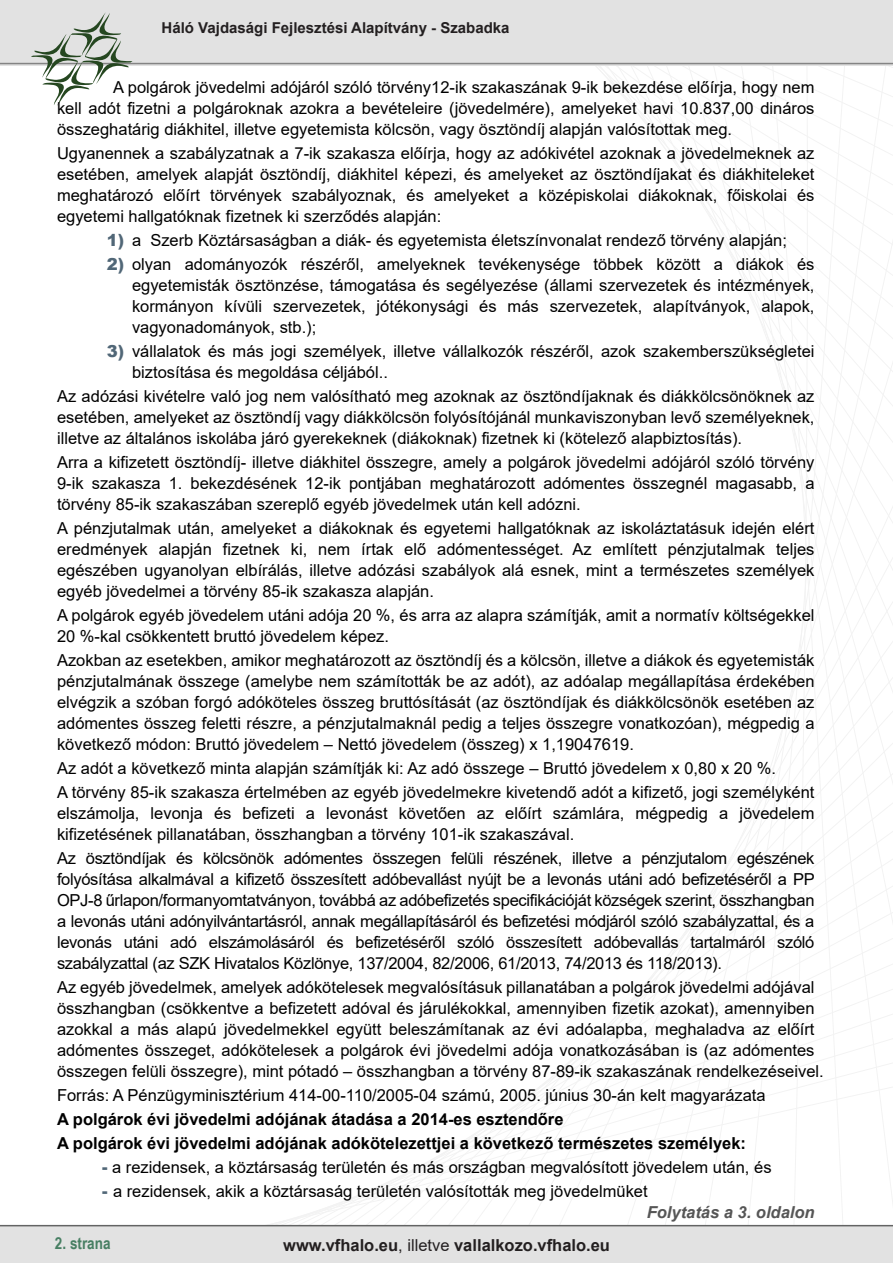
<style>
.page{position:relative;width:893px;height:1263px;background:#fff}
.page>*{position:absolute;margin:0;border:0;box-sizing:border-box;transform-origin:0 0}
.t1{font:16.5px/21px "Arial";color:#000;text-align:justify}
.t2{font:700 16.5px/24px "Arial";color:#000}
.t3{font:700 16.5px "Arial";color:#231f20}
.t4{font:700 16.5px "Arial Narrow";color:#477f63}
.t5{font:900 16.5px/24px "Arial";color:#516777}
.t6{font:700 15px "Arial";color:#231f20}
.s1{font-weight:900;color:#516777}
.s2{font-weight:700;font-style:italic;color:#565656}
.s3{font-weight:400}
</style>
<div class="page">
<svg style="left:524px;top:106px;width:369px;height:993px"></svg>
<div style="left:0;top:1226px;width:893px;height:37px;background:#e2e2e2"></div>
<svg style="left:0;top:0;width:893px;height:106px"></svg>
<hr style="left:0;top:1225px;width:893px;height:1px;background:#636464">
<p class="t6" style="left:162px;top:17px;width:349px">Háló Vajdasági Fejlesztési Alapítvány - Szabadka</p>
<p class="t1" style="left:57px;top:76px;width:759px;text-indent:56px">A polgárok jövedelmi adójáról szóló törvény12-ik szakaszának 9-ik bekezdése előírja, hogy nem kell adót fizetni a polgároknak azokra a bevételeire (jövedelmére), amelyeket havi 10.837,00 dináros összeghatárig diákhitel, illetve egyetemista kölcsön, vagy ösztöndíj alapján valósítottak meg.</p>
<p class="t1" style="left:57px;top:142px;width:759px">Ugyanennek a szabályzatnak a 7-ik szakasza előírja, hogy az adókivétel azoknak a jövedelmeknek az esetében, amelyek alapját ösztöndíj, diákhitel képezi, és amelyeket az ösztöndíjakat és diákhiteleket meghatározó előírt törvények szabályoznak, és amelyeket a középiskolai diákoknak, főiskolai és egyetemi hallgatóknak fizetnek ki szerződés alapján:</p>
<p class="t1" style="left:132px;top:228px;width:684px;line-height:24px">a Szerb Köztársaságban a diák- és egyetemista életszínvonalat rendező törvény alapján; olyan adományozók részéről, amelyeknek tevékenysége többek között a diákok és</p>
<p class="t1" style="left:132px;top:274px;width:684px">egyetemisták ösztönzése, támogatása és segélyezése (állami szervezetek és intézmények, kormányon kívüli szervezetek, jótékonysági és más szervezetek, alapítványok, alapok, vagyonadományok, stb.);</p>
<p class="t1" style="left:132px;top:340px;width:684px">vállalatok és más jogi személyek, illetve vállalkozók részéről, azok szakemberszükségletei biztosítása és megoldása céljából..</p>
<p class="t1" style="left:57px;top:385px;width:759px">Az adózási kivételre való jog nem valósítható meg azoknak az ösztöndíjaknak és diákkölcsönöknek az esetében, amelyeket az ösztöndíj vagy diákkölcsön folyósítójánál munkaviszonyban levő személyeknek, illetve az általános iskolába járó gyerekeknek (diákoknak) fizetnek ki (kötelező alapbiztosítás).</p>
<p class="t1" style="left:57px;top:451px;width:759px">Arra a kifizetett ösztöndíj- illetve diákhitel összegre, amely a polgárok jövedelmi adójáról szóló törvény 9-ik szakasza 1. bekezdésének 12-ik pontjában meghatározott adómentes összegnél magasabb, a törvény 85-ik szakaszában szereplő egyéb jövedelmek után kell adózni.</p>
<p class="t1" style="left:57px;top:517px;width:759px">A pénzjutalmak után, amelyeket a diákoknak és egyetemi hallgatóknak az iskoláztatásuk idején elért eredmények alapján fizetnek ki, nem írtak elő adómentességet. Az említett pénzjutalmak teljes egészében ugyanolyan elbírálás, illetve adózási szabályok alá esnek, mint a természetes személyek egyéb jövedelmei a törvény 85-ik szakasza alapján.</p>
<p class="t1" style="left:57px;top:604px;width:759px">A polgárok egyéb jövedelem utáni adója 20 %, és arra az alapra számítják, amit a normatív költségekkel<br>20 %-kal csökkentett bruttó jövedelem képez.</p>
<p class="t1" style="left:57px;top:649px;width:759px">Azokban az esetekben, amikor meghatározott az ösztöndíj és a kölcsön, illetve a diákok és egyetemisták pénzjutalmának összege (amelybe nem számították be az adót), az adóalap megállapítása érdekében elvégzik a szóban forgó adóköteles összeg bruttósítását (az ösztöndíjak és diákkölcsönök esetében az adómentes összeg feletti részre, a pénzjutalmaknál pedig a teljes összegre vonatkozóan), mégpedig a következő módon: Bruttó jövedelem – Nettó jövedelem (összeg) x 1,19047619.</p>
<p class="t1" style="left:57px;top:756px;width:759px;line-height:24px">Az adót a következő minta alapján számítják ki: Az adó összege – Bruttó jövedelem x 0,80 x 20 %.<br>A törvény 85-ik szakasza értelmében az egyéb jövedelmekre kivetendő adót a kifizető, jogi személyként</p>
<p class="t1" style="left:57px;top:802px;width:759px">elszámolja, levonja és befizeti a levonást követően az előírt számlára, mégpedig a jövedelem kifizetésének pillanatában, összhangban a törvény 101-ik szakaszával.</p>
<p class="t1" style="left:57px;top:847px;width:759px">Az ösztöndíjak és kölcsönök adómentes összegen felüli részének, illetve a pénzjutalom egészének folyósítása alkalmával a kifizető összesített adóbevallást nyújt be a levonás utáni adó befizetéséről a PP OPJ-8 űrlapon/formanyomtatványon, továbbá az adóbefizetés specifikációját községek szerint, összhangban a levonás utáni adónyilvántartásról, annak megállapításáról és befizetési módjáról szóló szabályzattal, és a levonás utáni adó elszámolásáról és befizetéséről szóló összesített adóbevallás tartalmáról szóló szabályzattal (az SZK Hivatalos Közlönye, 137/2004, 82/2006, 61/2013, 74/2013 és 118/2013).</p>
<p class="t1" style="left:57px;top:976px;width:768px;text-align:left">Az egyéb jövedelmek, amelyek adókötelesek megvalósításuk pillanatában a polgárok jövedelmi adójával összhangban (csökkentve a befizetett adóval és járulékokkal, amennyiben fizetik azokat), amennyiben azokkal a más alapú jövedelmekkel együtt beleszámítanak az évi adóalapba, meghaladva az előírt adómentes összeget, adókötelesek a polgárok évi jövedelmi adója vonatkozásában is (az adómentes összegen felüli összegre), mint pótadó – összhangban a törvény 87-89-ik szakaszának rendelkezéseivel.</p>
<p class="t1" style="left:57px;top:1084px;width:710px">Forrás: A Pénzügyminisztérium 414-00-110/2005-04 számú, 2005. június 30-án kelt magyarázata</p>
<p class="t2" style="left:57px;top:1107px;width:690px">A polgárok évi jövedelmi adójának átadása a 2014-es esztendőre<br>A polgárok évi jövedelmi adójának adókötelezettjei a következő természetes személyek:</p>
<p class="t1" style="left:102px;top:1157px;width:671px"><span class="s1">-</span> a rezidensek, a köztársaság területén és más országban megvalósított jövedelem után, és</p>
<p class="t1" style="left:647px;top:1181px;width:169px;text-indent:-545px"><span class="s1">-</span> a rezidensek, akik a köztársaság területén valósították meg jövedelmüket<br><span class="s2">Folytatás a 3. oldalon</span></p>
<p class="t5" style="left:107px;top:227px;width:19px">1)<br>2)</p>
<p class="t5" style="left:107px;top:338px;width:19px">3)</p>
<p class="t4" style="left:55px;top:1230px;width:57px">2. strana</p>
<p class="t3" style="left:283px;top:1233px;width:328px">www.vfhalo.eu<span class="s3">, illetve</span> vallalkozo.vfhalo.eu</p>
</div>
